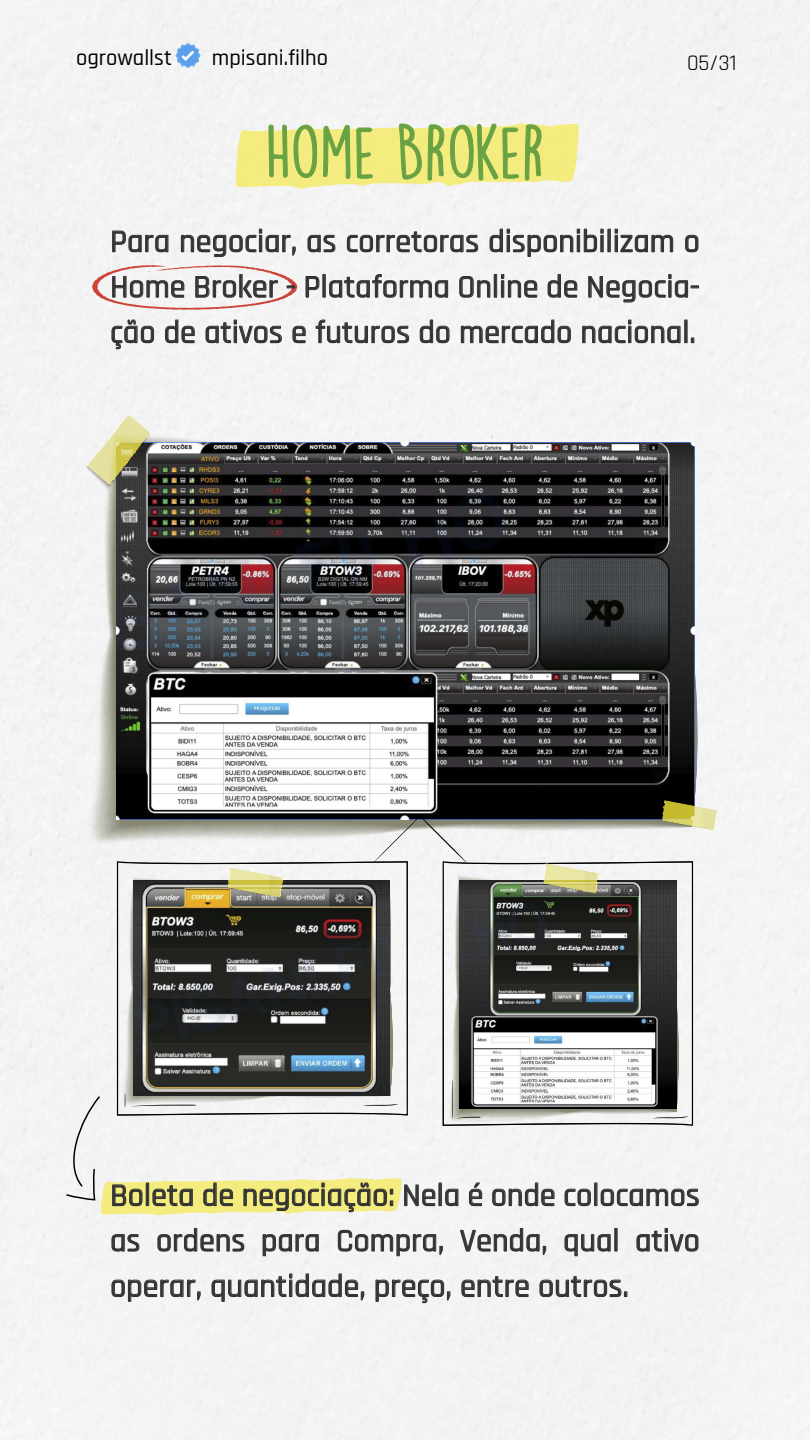
<style>
.page{position:relative;width:810px;height:1440px;background:#f3f3f3}
.page>*{position:absolute;margin:0;border:0;box-sizing:border-box;transform-origin:0 0}
.t1{font:67.28px "DK Lemon Yellow Sun";color:#69a243}
.t2{font:500 32.25px/45.5px "Rajdhani";color:#333;text-align:justify}
.t3{font:500 22.5px "Rajdhani";color:#000}
.t4{font:22.5px "Rajdhani";color:#000}
</style>
<div class="page">
<svg style="left:175px;top:43px;width:26px;height:25px"></svg>
<svg style="left:113px;top:448px;width:585px;height:379px;background:#96978f"></svg>
<svg style="left:236px;top:123px;width:343px;height:66px;background:#e6e58a"></svg>
<svg style="left:112px;top:231px;width:56px;height:21px"></svg>
<svg style="left:181px;top:229px;width:114px;height:28px"></svg>
<svg style="left:308px;top:235px;width:27px;height:17px"></svg>
<svg style="left:347px;top:232px;width:131px;height:20px"></svg>
<svg style="left:490px;top:229px;width:113px;height:28px"></svg>
<div style="left:608px;top:229px;width:2px;height:23px;border:1px solid #333"></div>
<svg style="left:615px;top:229px;width:58px;height:23px"></svg>
<svg style="left:685px;top:235px;width:13px;height:17px"></svg>
<svg style="left:92px;top:265px;width:205px;height:45px"></svg>
<svg style="left:306px;top:276px;width:13px;height:21px"></svg>
<div style="left:323px;top:274px;width:2px;height:23px;border:1px solid #333"></div>
<svg style="left:329px;top:274px;width:119px;height:23px"></svg>
<svg style="left:460px;top:276px;width:30px;height:21px"></svg>
<div style="left:494px;top:274px;width:3px;height:23px;border:1px solid #333"></div>
<svg style="left:501px;top:274px;width:36px;height:23px"></svg>
<svg style="left:548px;top:274px;width:29px;height:23px"></svg>
<svg style="left:589px;top:274px;width:110px;height:28px"></svg>
<svg style="left:112px;top:320px;width:42px;height:29px"></svg>
<svg style="left:165px;top:320px;width:29px;height:23px"></svg>
<svg style="left:206px;top:320px;width:76px;height:23px"></svg>
<svg style="left:293px;top:326px;width:12px;height:17px"></svg>
<svg style="left:316px;top:320px;width:93px;height:23px"></svg>
<svg style="left:420px;top:320px;width:29px;height:23px"></svg>
<svg style="left:461px;top:320px;width:110px;height:23px"></svg>
<svg style="left:583px;top:320px;width:97px;height:23px"></svg>
<div style="left:685px;top:320px;width:2px;height:23px;border:1px solid #333"></div>
<svg style="left:691px;top:338px;width:3px;height:5px"></svg>
<img style="left:117px;top:443px;width:577px;height:377px">
<svg style="left:86px;top:414px;width:66px;height:78px"></svg>
<svg style="left:661px;top:801px;width:57px;height:30px"></svg>
<svg style="left:117px;top:861px;width:291px;height:233px"></svg>
<svg style="left:443px;top:861px;width:250px;height:265px;fill:#f3f3f3"></svg>
<svg style="left:653px;top:1116px;width:35px;height:2px"></svg>
<svg style="left:452px;top:1080px;width:29px;height:39px"></svg>
<svg style="left:374px;top:816px;width:92px;height:46px"></svg>
<img style="left:460px;top:880px;width:216px;height:228px">
<svg style="left:226px;top:868px;width:58px;height:30px"></svg>
<svg style="left:542px;top:864px;width:57px;height:30px"></svg>
<svg style="left:65px;top:1094px;width:370px;height:121px"></svg>
<div style="left:439px;top:1183px;width:3px;height:23px;border:1px solid #333"></div>
<svg style="left:446px;top:1189px;width:12px;height:17px"></svg>
<svg style="left:469px;top:1183px;width:13px;height:23px"></svg>
<svg style="left:493px;top:1183px;width:61px;height:23px"></svg>
<svg style="left:565px;top:1189px;width:26px;height:17px"></svg>
<div style="left:595px;top:1183px;width:2px;height:23px;border:1px solid #333"></div>
<svg style="left:601px;top:1189px;width:98px;height:17px"></svg>
<svg style="left:112px;top:1234px;width:27px;height:17px"></svg>
<svg style="left:158px;top:1228px;width:86px;height:23px"></svg>
<svg style="left:263px;top:1234px;width:55px;height:22px"></svg>
<svg style="left:338px;top:1230px;width:105px;height:26px"></svg>
<svg style="left:460px;top:1228px;width:86px;height:27px"></svg>
<svg style="left:565px;top:1234px;width:45px;height:22px"></svg>
<div style="left:615px;top:1228px;width:2px;height:23px;border:1px solid #333"></div>
<svg style="left:637px;top:1228px;width:61px;height:23px"></svg>
<svg style="left:112px;top:1280px;width:88px;height:21px"></svg>
<svg style="left:212px;top:1274px;width:152px;height:27px"></svg>
<svg style="left:376px;top:1280px;width:74px;height:23px"></svg>
<svg style="left:462px;top:1276px;width:66px;height:21px"></svg>
<svg style="left:540px;top:1276px;width:87px;height:21px"></svg>
<p class="t3" style="left:76px;top:45px;width:97px">ogrowallst</p>
<p class="t3" style="left:212px;top:45px;width:117px">mpisani.filho</p>
<p class="t4" style="left:687px;top:50px;width:51px">05/31</p>
<h1 class="t1" style="left:266px;top:111px;width:280px">HOME BROKER</h1>
<p class="t2" style="left:110px;top:220px;width:591px">Para negociar, as corretoras disponibilizam o Home Broker - Plataforma Online de Negocia&shy;ção de ativos e futuros do mercado nacional.</p>
<p class="t2" style="left:110px;top:1174px;width:591px">Boleta de negociação: Nela é onde colocamos as ordens para Compra, Venda, qual ativo operar, quantidade, preço, entre outros.</p>
</div>
